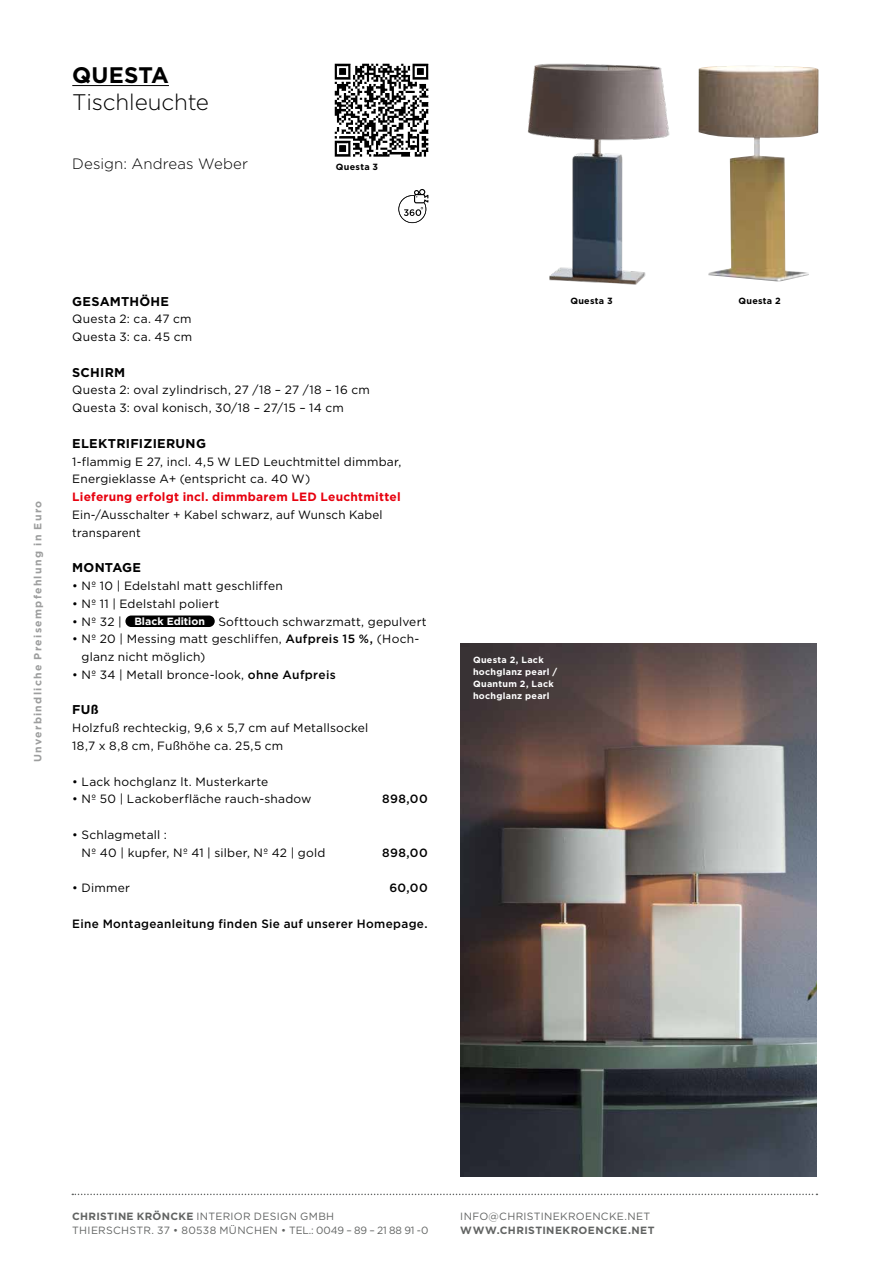
<style>
.page{position:relative;width:893px;height:1263px;background:#fff}
.page>*{position:absolute;margin:0;border:0;box-sizing:border-box;transform-origin:0 0}
.t1{font:300 22.5px "Gotham";letter-spacing:-.01em;color:#000}
.t2{font:700 22.5px "Gotham";letter-spacing:.005em;color:#000}
.t3{font:300 15px "Gotham";letter-spacing:.005em;color:#000}
.t4{font:700 12.75px "Gotham";letter-spacing:.02em;color:#000}
.t5{font:12px/17.7px "Gotham";letter-spacing:.015em;color:#000}
.t6{font:500 12px "Gotham";letter-spacing:.03em;color:#000}
.t7{font:700 12px "Gotham";letter-spacing:.02em;color:#e7000e}
.t8{font:10.5px/13.5px "Gotham";letter-spacing:.03em;color:#626463}
.t9{font:700 10.5px "Gotham";letter-spacing:.125em;color:#9d9e9e}
.t10{font:700 10.5px "Gotham";letter-spacing:.04em;color:#626463}
.t11{font:700 9px/12px "Gotham";letter-spacing:.03em;color:#fff}
.t12{font:700 9px "Gotham";letter-spacing:.03em;color:#000}
.s1{font-weight:700;font-size:10.5px;color:#fff}
.s2{font-weight:500}
.s3{font-weight:700}
</style>
<div class="page">
<svg style="left:72px;top:1193px;width:745px;height:2px"></svg>
<hr style="left:72px;top:85px;width:97px;height:1px;background:#000">
<img style="left:699px;top:66px;width:120px;height:216px">
<img style="left:460px;top:643px;width:357px;height:533px">
<img style="left:528px;top:63px;width:142px;height:222px">
<div style="left:125px;top:615px;width:90px;height:12px;background:#000;border-radius:6px"></div>
<svg style="left:398px;top:189px;width:30px;height:34px"></svg>
<img style="left:334px;top:63px;width:95px;height:94px">
<h1 class="t2" style="left:72px;top:62px;width:98px">QUESTA</h1>
<h1 class="t1" style="left:72px;top:89px;width:138px">Tischleuchte</h1>
<p class="t3" style="left:72px;top:155px;width:177px">Design: Andreas Weber</p>
<p class="t12" style="left:336px;top:161px;width:44px">Questa 3</p>
<p class="t9" style="left:32px;top:762px;width:263px;rotate:-90deg">Unverbindliche Preisempfehlung in Euro</p>
<p class="t4" style="left:72px;top:294px;width:98px">GESAMTHÖHE</p>
<p class="t12" style="left:570px;top:296px;width:44px">Questa 3</p>
<p class="t5" style="left:72px;top:310px;width:121px">Questa 2: ca. 47 cm<br>Questa 3: ca. 45 cm</p>
<p class="t4" style="left:72px;top:365px;width:55px">SCHIRM</p>
<p class="t5" style="left:72px;top:381px;width:299px">Questa 2: oval zylindrisch, 27 /18 – 27 /18 – 16 cm<br>Questa 3: oval konisch, 30/18 – 27/15 – 14 cm</p>
<p class="t4" style="left:72px;top:436px;width:135px">ELEKTRIFIZIERUNG</p>
<p class="t5" style="left:72px;top:452px;width:331px">1-flammig E 27, incl. 4,5 W LED Leuchtmittel dimmbar,<br>Energieklasse A+ (entspricht ca. 40 W)</p>
<p class="t7" style="left:72px;top:490px;width:330px">Lieferung erfolgt incl. dimmbarem LED Leuchtmittel</p>
<p class="t5" style="left:72px;top:505px;width:312px">Ein-/Ausschalter + Kabel schwarz, auf Wunsch Kabel transparent</p>
<p class="t4" style="left:72px;top:560px;width:70px">MONTAGE</p>
<p class="t5" style="left:72px;top:577px;width:212px">• Nº 10 | Edelstahl matt geschliffen</p>
<p class="t5" style="left:72px;top:594px;width:149px">• Nº 11 | Edelstahl poliert</p>
<p class="t5" style="left:72px;top:612px;width:356px">• Nº 32 | <span class="s1">Black Edition</span> Softtouch schwarzmatt, gepulvert</p>
<p class="t5" style="left:82px;top:630px;width:339px;text-indent:-9px">• Nº 20 | Messing matt geschliffen, <span class="s2">Aufpreis 15 %,</span> (Hoch&shy;glanz nicht möglich)</p>
<p class="t5" style="left:72px;top:665px;width:265px">• Nº 34 | Metall bronce-look, <span class="s2">ohne Aufpreis</span></p>
<p class="t4" style="left:72px;top:702px;width:28px">FUß</p>
<p class="t5" style="left:72px;top:719px;width:298px">Holzfuß rechteckig, 9,6 x 5,7 cm auf Metallsockel<br>18,7 x 8,8 cm, Fußhöhe ca. 25,5 cm</p>
<p class="t5" style="left:72px;top:772px;width:198px">• Lack hochglanz lt. Musterkarte</p>
<p class="t5" style="left:72px;top:790px;width:241px">• Nº 50 | Lackoberfläche rauch-shadow</p>
<p class="t6" style="left:382px;top:792px;width:47px">898,00</p>
<p class="t5" style="left:82px;top:825px;width:245px;text-indent:-9px">• Schlagmetall :<br>Nº 40 | kupfer, Nº 41 | silber, Nº 42 | gold</p>
<p class="t11" style="left:473px;top:654px;width:86px">Questa 2, Lack hochglanz pearl /<br>Quantum 2, Lack hochglanz pearl</p>
<p class="t6" style="left:382px;top:845px;width:47px">898,00</p>
<p class="t5" style="left:72px;top:879px;width:59px">• Dimmer</p>
<p class="t6" style="left:389px;top:881px;width:40px">60,00</p>
<p class="t6" style="left:72px;top:917px;width:357px">Eine Montageanleitung finden Sie auf unserer Homepage.</p>
<p class="t12" style="left:738px;top:296px;width:44px">Questa 2</p>
<p class="t8" style="left:72px;top:1210px;width:358px"><span class="s3">CHRISTINE KRÖNCKE</span> INTERIOR DESIGN GMBH<br>THIERSCHSTR. 37 • 80538 MÜNCHEN • TEL.: 0049 – 89 – 21 88 91 -0</p>
<p class="t8" style="left:460px;top:1210px;width:191px">INFO@CHRISTINEKROENCKE.NET</p>
<p class="t10" style="left:460px;top:1224px;width:196px">WWW.CHRISTINEKROENCKE.NET</p>
</div>
